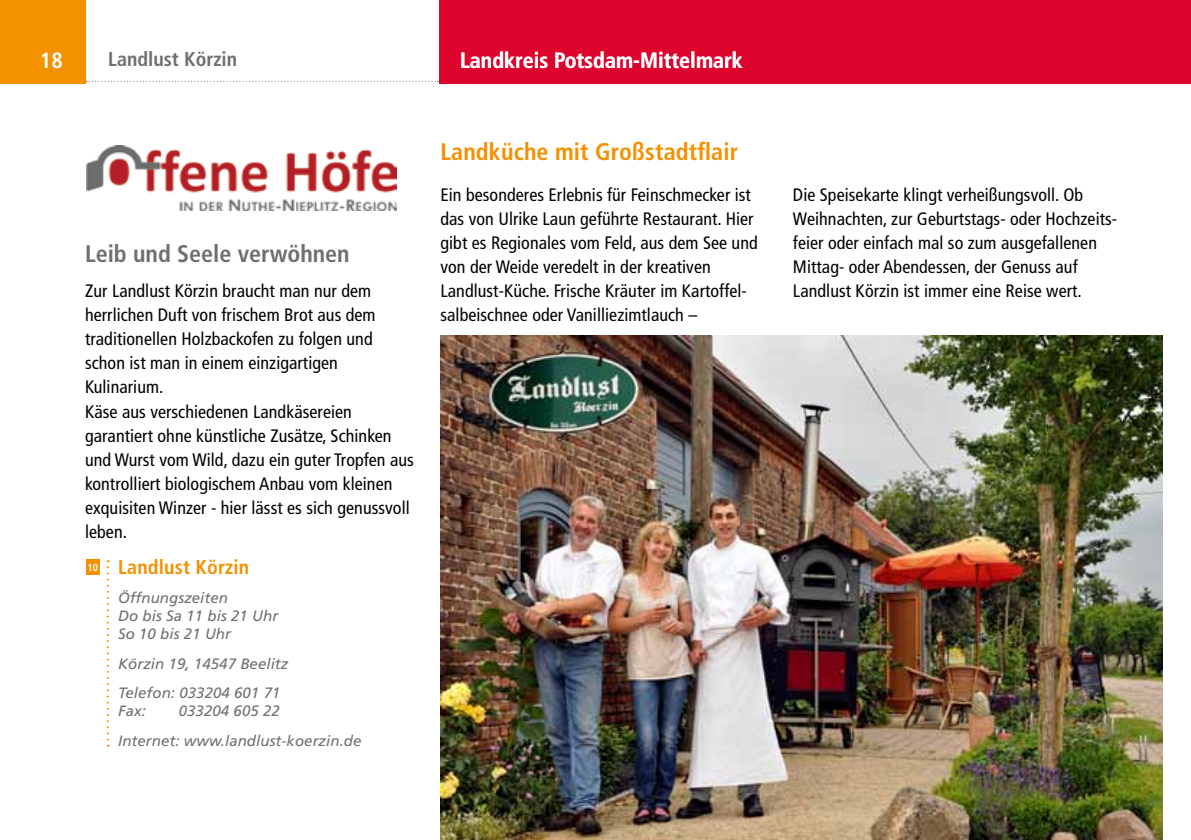
<style>
.page{position:relative;width:1191px;height:840px;background:#fff}
.page>*{position:absolute;margin:0;border:0;box-sizing:border-box;transform-origin:0 0}
.t1{font:700 condensed 24px "Frutiger";letter-spacing:.005em;color:#f39100}
.t2{font:700 condensed 24px "Frutiger";color:#6f6f6e}
.t3{font:700 condensed 22px "Frutiger";color:#fff}
.t4{font:700 condensed 20px "Frutiger";color:#6f6f6e}
.t5{font:700 condensed 20px "Frutiger";letter-spacing:.01em;color:#f39100}
.t6{font:condensed 18px/24px "Frutiger";letter-spacing:.005em;color:#000}
.t7{font:italic 15px/18px "Frutiger";letter-spacing:.005em;color:#6f6f6e}
.t8{font:700 condensed 10.2px "Frutiger";color:#fff}
</style>
<div class="page">
<div style="left:0;top:0;width:86px;height:83px;background:#f39100"></div>
<div style="left:439px;top:0;width:752px;height:83px;background:#dd042d"></div>
<svg style="left:86px;top:81px;width:352px;height:1px"></svg>
<svg style="left:107px;top:560px;width:2px;height:186px"></svg>
<div style="left:86px;top:559px;width:13px;height:15px;background:#f39100"></div>
<img style="left:86px;top:146px;width:310px;height:65px">
<img style="left:440px;top:335px;width:722px;height:504px">
<p class="t3" style="left:40px;top:47px;width:24px">18</p>
<p class="t4" style="left:108px;top:47px;width:130px">Landlust Körzin</p>
<p class="t3" style="left:460px;top:47px;width:284px">Landkreis Potsdam-Mittelmark</p>
<h1 class="t2" style="left:85px;top:239px;width:266px">Leib und Seele verwöhnen</h1>
<p class="t6" style="left:85px;top:279px;width:330px">Zur Landlust Körzin braucht man nur dem herrlichen Duft von frischem Brot aus dem traditionellen Holzbackofen zu folgen und schon ist man in einem einzigartigen Kulinarium.<br>Käse aus verschiedenen Landkäsereien garantiert ohne künstliche Zusätze, Schinken und Wurst vom Wild, dazu ein guter Tropfen aus kontrolliert biologischem Anbau vom kleinen exquisiten Winzer - hier lässt es sich genussvoll leben.</p>
<p class="t8" style="left:87px;top:561px;width:12px">10</p>
<p class="t5" style="left:118px;top:555px;width:133px">Landlust Körzin</p>
<p class="t7" style="left:118px;top:588px;width:162px">Öffnungszeiten<br>Do bis Sa 11 bis 21 Uhr<br>So 10 bis 21 Uhr</p>
<p class="t7" style="left:118px;top:648px;width:172px;line-height:29.4px">Körzin 19, 14547 Beelitz<br>Telefon: 033204 601 71</p>
<p class="t7" style="left:118px;top:701px;width:29px">Fax:</p>
<p class="t7" style="left:118px;top:695px;width:245px;line-height:29.4px;text-indent:61px">033204 605 22<br>Internet: www.landlust-koerzin.de</p>
<h1 class="t1" style="left:440px;top:137px;width:299px">Landküche mit Großstadtflair</h1>
<p class="t6" style="left:440px;top:183px;width:319px">Ein besonderes Erlebnis für Feinschmecker ist das von Ulrike Laun geführte Restaurant. Hier gibt es Regionales vom Feld, aus dem See und von der Weide veredelt in der kreativen Landlust-Küche. Frische Kräuter im Kartoffel&shy;salbeischnee oder Vanilliezimtlauch –</p>
<p class="t6" style="left:793px;top:183px;width:326px">Die Speisekarte klingt verheißungsvoll. Ob Weihnachten, zur Geburtstags- oder Hochzeits&shy;feier oder einfach mal so zum ausgefallenen Mittag- oder Abendessen, der Genuss auf Landlust Körzin ist immer eine Reise wert.</p>
</div>
